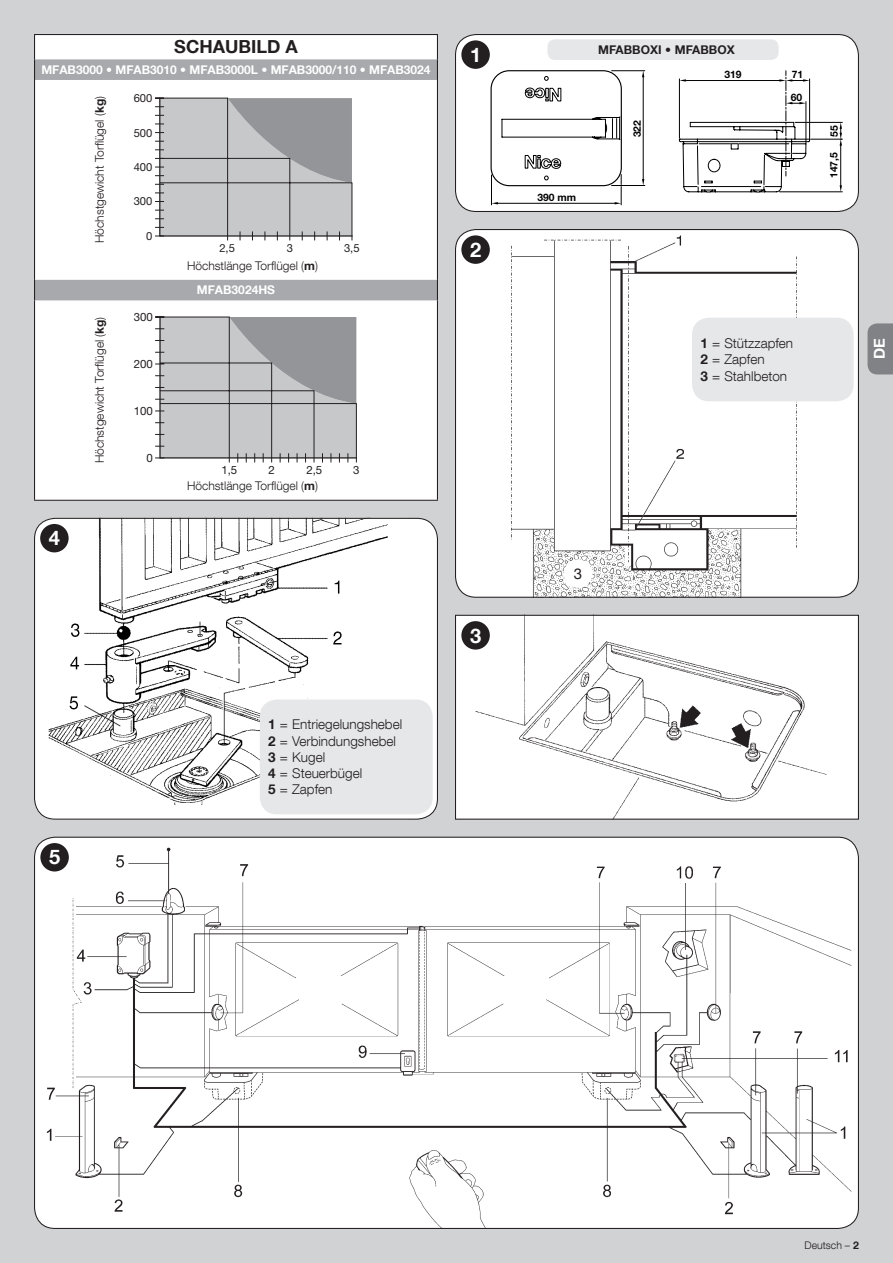
<style>
.page{position:relative;width:893px;height:1263px;background:#d1d2d4}
.page>*{position:absolute;margin:0;border:0;box-sizing:border-box;transform-origin:0 0}
.t1{font:700 20.1px "Helvetica Neue LT Com";color:#fff}
.t2{font:700 18px "Helvetica Neue LT Com";color:#231f20}
.t3{font:700 15px "Helvetica Neue LT Com";color:#fff}
.t4{font:15px "Helvetica Neue LT Com";color:#231f20}
.t5{font:300 13.5px/16.2px "Helvetica Neue LT Com";color:#231f20}
.t6{font:300 12px "Helvetica Neue LT Com";color:#231f20}
.t7{font:700 12px "Helvetica Neue LT Com";color:#fff}
.t8{font:700 12px "Helvetica Neue LT Com";color:#231f20}
.t9{font:11.4px "Helvetica Neue LT Com";color:#231f20}
.t10{font:11.25px "Helvetica Neue LT Com";color:#231f20}
.t11{font:300 10.5px "Helvetica Neue LT Com";color:#231f20}
.t12{font:700 10.35px "Helvetica Neue LT Com";color:#000001}
.s1{font-weight:700}
</style>
<div class="page">
<svg style="left:867px;top:323px;width:26px;height:51px"></svg>
<div style="left:35px;top:518px;width:402px;height:301px;background:#fff;border-radius:21px"></div>
<img style="left:35px;top:518px;width:353px;height:302px">
<div style="left:34px;top:518px;width:404px;height:302px;border:1px solid #231f20;border-radius:21px"></div>
<div style="left:260px;top:699px;width:173px;height:115px;background:#e6e7e9;border-radius:17px"></div>
<div style="left:40px;top:524px;width:29px;height:28px;background:#231f20;border-radius:50%"></div>
<img style="left:457px;top:617px;width:399px;height:201px">
<div style="left:455px;top:615px;width:404px;height:205px;border:1px solid #231f20"></div>
<div style="left:461px;top:621px;width:29px;height:29px;background:#231f20;border-radius:50%"></div>
<div style="left:34px;top:34px;width:404px;height:467px;background:#fff"></div>
<svg style="left:35px;top:59px;width:402px;height:241px;fill:#a8a9ad"></svg>
<hr style="left:34px;top:34px;width:404px;height:1px;background:#231f20">
<hr style="left:34px;top:80px;width:1px;height:200px;background:#231f20">
<hr style="left:437px;top:80px;width:1px;height:200px;background:#231f20">
<svg style="left:34px;top:280px;width:1px;height:20px"></svg>
<svg style="left:437px;top:280px;width:1px;height:20px"></svg>
<hr style="left:34px;top:300px;width:1px;height:200px;background:#231f20">
<hr style="left:437px;top:300px;width:1px;height:200px;background:#231f20">
<hr style="left:34px;top:500px;width:404px;height:1px;background:#231f20">
<svg style="left:34px;top:35px;width:1px;height:45px"></svg>
<svg style="left:437px;top:35px;width:1px;height:45px"></svg>
<div style="left:45px;top:84px;width:382px;height:192px;background:#fff"></div>
<svg style="left:155px;top:97px;width:198px;height:144px;background:#b6b7b9"></svg>
<svg style="left:155px;top:316px;width:202px;height:147px;background:#b5b6b8"></svg>
<img style="left:42px;top:838px;width:817px;height:391px">
<div style="left:40px;top:843px;width:29px;height:28px;background:#231f20;border-radius:50%"></div>
<div style="left:455px;top:230px;width:403px;height:367px;background:#fff;border-radius:21px"></div>
<img style="left:511px;top:235px;width:286px;height:361px">
<div style="left:692px;top:318px;width:162px;height:83px;background:#e6e7e9;border-radius:17px"></div>
<div style="left:461px;top:235px;width:29px;height:29px;background:#231f20;border-radius:50%"></div>
<div style="left:564px;top:559px;width:28px;height:29px;background:#fff;border-radius:50%"></div>
<div style="left:455px;top:35px;width:403px;height:176px;background:#fff;border-radius:21px"></div>
<hr style="left:779px;top:192px;width:63px;height:1px;background:#000001">
<hr style="left:811px;top:139px;width:31px;height:1px;background:#000001">
<hr style="left:840px;top:144px;width:1px;height:43px;background:#000001">
<hr style="left:795px;top:122px;width:47px;height:1px;background:#000001">
<hr style="left:612px;top:70px;width:33px;height:1px;background:#000001">
<svg style="left:840px;top:122px;width:2px;height:24px"></svg>
<svg style="left:840px;top:185px;width:2px;height:7px"></svg>
<svg style="left:491px;top:71px;width:319px;height:134px"></svg>
<div style="left:491px;top:70px;width:131px;height:116px;border:1px solid #000001;border-radius:18px"></div>
<div style="left:455px;top:34px;width:404px;height:178px;border:1px solid #231f20;border-radius:21px"></div>
<div style="left:461px;top:40px;width:29px;height:29px;background:#231f20;border-radius:50%"></div>
<div style="left:547px;top:39px;width:232px;height:21px;background:#e6e7e9;border-radius:8px"></div>
<h2 class="t2" style="left:174px;top:36px;width:125px">SCHAUBILD A</h2>
<p class="t7" style="left:41px;top:62px;width:391px">MFAB3000 • MFAB3010 • MFAB3000L • MFAB3000/110 • MFAB3024</p>
<h1 class="t1" style="left:49px;top:525px;width:13px">4</h1>
<p class="t6" style="left:92px;top:243px;width:148px;rotate:-90deg">Höchstgewicht Torflügel (<span class="s1">kg</span>)</p>
<p class="t10" style="left:134px;top:91px;width:20px">600</p>
<p class="t10" style="left:134px;top:126px;width:20px">500</p>
<p class="t10" style="left:134px;top:160px;width:20px">400</p>
<p class="t10" style="left:134px;top:195px;width:20px">300</p>
<p class="t10" style="left:146px;top:229px;width:8px">0</p>
<p class="t6" style="left:92px;top:463px;width:148px;rotate:-90deg">Höchstgewicht Torflügel (<span class="s1">kg</span>)</p>
<p class="t9" style="left:134px;top:310px;width:21px">300</p>
<p class="t9" style="left:134px;top:357px;width:21px">200</p>
<p class="t9" style="left:134px;top:404px;width:21px">100</p>
<p class="t9" style="left:146px;top:451px;width:8px">0</p>
<p class="t10" style="left:219px;top:241px;width:17px">2,5</p>
<p class="t10" style="left:287px;top:241px;width:8px">3</p>
<p class="t10" style="left:344px;top:241px;width:17px">3,5</p>
<p class="t6" style="left:187px;top:258px;width:132px">Höchstlänge Torflügel (<span class="s1">m</span>)</p>
<p class="t7" style="left:197px;top:283px;width:80px">MFAB3024HS</p>
<p class="t9" style="left:221px;top:463px;width:17px">1,5</p>
<p class="t9" style="left:269px;top:463px;width:8px">2</p>
<p class="t9" style="left:353px;top:463px;width:8px">3</p>
<p class="t9" style="left:306px;top:463px;width:17px">2,5</p>
<p class="t6" style="left:187px;top:478px;width:132px">Höchstlänge Torflügel (<span class="s1">m</span>)</p>
<h1 class="t1" style="left:49px;top:844px;width:13px">5</h1>
<p class="t5" style="left:268px;top:716px;width:135px"><span class="s1">1</span> = Entriegelungshebel<br><span class="s1">2</span> = Verbindungshebel<br><span class="s1">3</span> = Kugel<br><span class="s1">4</span> = Steuerbügel<br><span class="s1">5</span> = Zapfen</p>
<h1 class="t1" style="left:470px;top:42px;width:13px">1</h1>
<p class="t8" style="left:598px;top:42px;width:138px">MFABBOXI • MFABBOX</p>
<h1 class="t1" style="left:470px;top:237px;width:13px">2</h1>
<p class="t12" style="left:537px;top:191px;width:40px">390 mm</p>
<p class="t12" style="left:630px;top:137px;width:19px;rotate:-90deg">322</p>
<p class="t12" style="left:724px;top:67px;width:19px">319</p>
<p class="t12" style="left:792px;top:67px;width:13px">71</p>
<p class="t12" style="left:791px;top:90px;width:13px">60</p>
<p class="t12" style="left:827px;top:137px;width:13px;rotate:-90deg">55</p>
<p class="t12" style="left:827px;top:178px;width:27px;rotate:-90deg">147,5</p>
<p class="t5" style="left:701px;top:335px;width:94px"><span class="s1">1</span> = Stützzapfen<br><span class="s1">2</span> = Zapfen<br><span class="s1">3</span> = Stahlbeton</p>
<p class="t3" style="left:870px;top:359px;width:22px;rotate:-90deg">DE</p>
<h1 class="t1" style="left:470px;top:623px;width:13px">3</h1>
<p class="t4" style="left:574px;top:564px;width:10px">3</p>
<p class="t11" style="left:804px;top:1239px;width:56px">Deutsch – <span class="s1">2</span></p>
</div>
